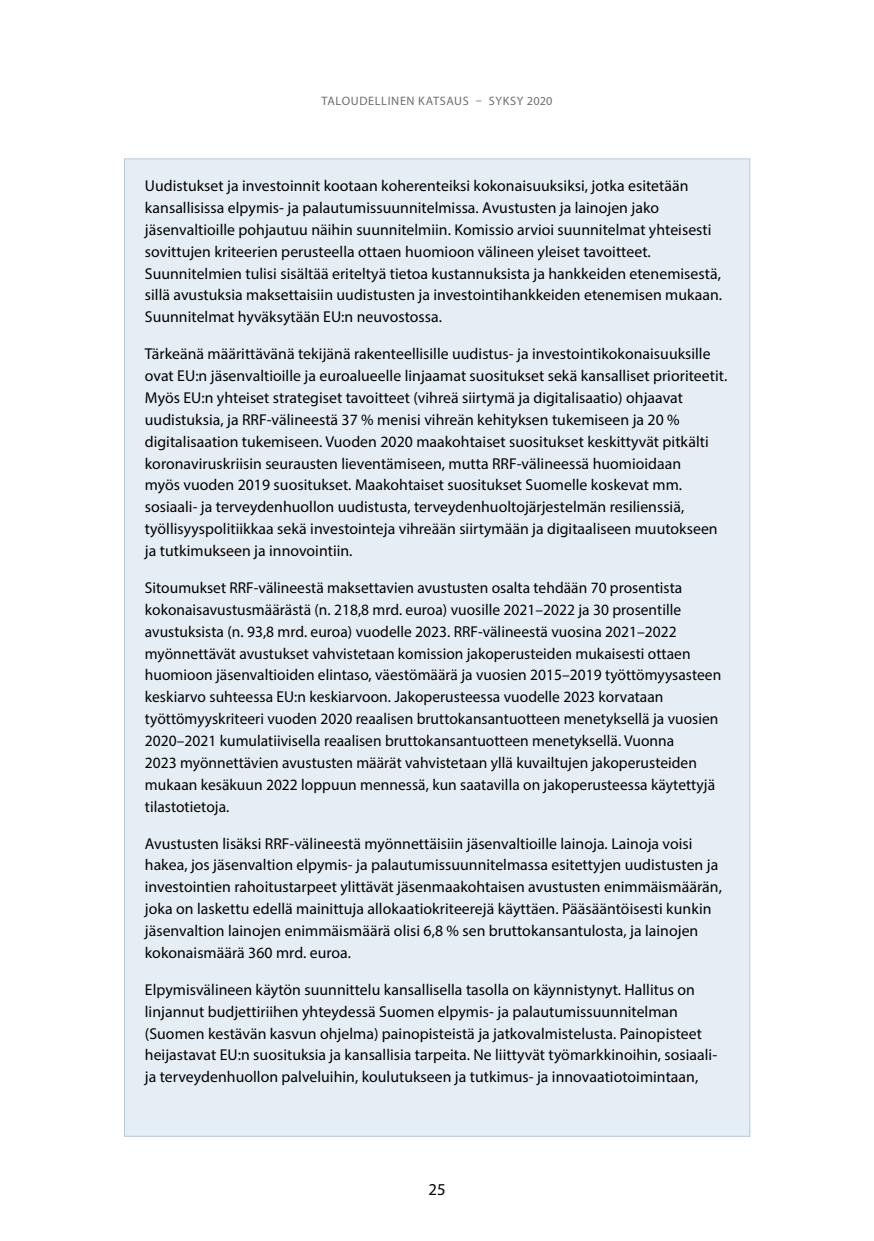
<style>
.page{position:relative;width:874px;height:1241px;background:#fff}
.page>*{position:absolute;margin:0;border:0;box-sizing:border-box;transform-origin:0 0}
.t1{font:16.62px "Myriad Pro";color:#000}
.Laatikkoteksti{font:15.75px/21.9px "Myriad Pro";letter-spacing:.005em;color:#000}
.t2{font:12.25px "Myriad Pro";letter-spacing:.05em;color:#6e6e6e}
</style>
<div class="page">
<div style="left:124px;top:159px;width:625px;height:977px;background:#e5eef4"></div>
<p class="t2" style="left:321px;top:94px;width:232px">TALOUDELLINEN KATSAUS – SYKSY 2020</p>
<p class="Laatikkoteksti" style="left:145px;top:174px;width:578px">Uudistukset ja investoinnit kootaan koherenteiksi kokonaisuuksiksi, jotka esitetään kansallisissa elpymis- ja palautumissuunnitelmissa. Avustusten ja lainojen jako jäsenvaltioille pohjautuu näihin suunnitelmiin. Komissio arvioi suunnitelmat yhteisesti sovittujen kriteerien perusteella ottaen huomioon välineen yleiset tavoitteet.<br>Suunnitelmien tulisi sisältää eriteltyä tietoa kustannuksista ja hankkeiden etenemisestä, sillä avustuksia maksettaisiin uudistusten ja investointihankkeiden etenemisen mukaan.<br>Suunnitelmat hyväksytään EU:n neuvostossa.</p>
<p class="Laatikkoteksti" style="left:145px;top:342px;width:583px">Tärkeänä määrittävänä tekijänä rakenteellisille uudistus- ja investointikokonaisuuksille ovat EU:n jäsenvaltioille ja euroalueelle linjaamat suositukset sekä kansalliset prioriteetit.<br>Myös EU:n yhteiset strategiset tavoitteet (vihreä siirtymä ja digitalisaatio) ohjaavat uudistuksia, ja RRF-välineestä 37 % menisi vihreän kehityksen tukemiseen ja 20 % digitalisaation tukemiseen. Vuoden 2020 maakohtaiset suositukset keskittyvät pitkälti koronaviruskriisin seurausten lieventämiseen, mutta RRF-välineessä huomioidaan<br>myös vuoden 2019 suositukset. Maakohtaiset suositukset Suomelle koskevat mm. sosiaali- ja terveydenhuollon uudistusta, terveydenhuoltojärjestelmän resilienssiä, työllisyyspolitiikkaa sekä investointeja vihreään siirtymään ja digitaaliseen muutokseen ja tutkimukseen ja innovointiin.</p>
<p class="Laatikkoteksti" style="left:145px;top:576px;width:577px">Sitoumukset RRF-välineestä maksettavien avustusten osalta tehdään 70 prosentista kokonaisavustusmäärästä (n. 218,8 mrd. euroa) vuosille 2021–2022 ja 30 prosentille avustuksista (n. 93,8 mrd. euroa) vuodelle 2023. RRF-välineestä vuosina 2021–2022 myönnettävät avustukset vahvistetaan komission jakoperusteiden mukaisesti ottaen huomioon jäsenvaltioiden elintaso, väestömäärä ja vuosien 2015–2019 työttömyysasteen keskiarvo suhteessa EU:n keskiarvoon. Jakoperusteessa vuodelle 2023 korvataan työttömyyskriteeri vuoden 2020 reaalisen bruttokansantuotteen menetyksellä ja vuosien 2020–2021 kumulatiivisella reaalisen bruttokansantuotteen menetyksellä. Vuonna<br>2023 myönnettävien avustusten määrät vahvistetaan yllä kuvailtujen jakoperusteiden mukaan kesäkuun 2022 loppuun mennessä, kun saatavilla on jakoperusteessa käytettyjä tilastotietoja.</p>
<p class="Laatikkoteksti" style="left:145px;top:832px;width:578px">Avustusten lisäksi RRF-välineestä myönnettäisiin jäsenvaltioille lainoja. Lainoja voisi hakea, jos jäsenvaltion elpymis- ja palautumissuunnitelmassa esitettyjen uudistusten ja investointien rahoitustarpeet ylittävät jäsenmaakohtaisen avustusten enimmäismäärän, joka on laskettu edellä mainittuja allokaatiokriteerejä käyttäen. Pääsääntöisesti kunkin jäsenvaltion lainojen enimmäismäärä olisi 6,8 % sen bruttokansantulosta, ja lainojen kokonaismäärä 360 mrd. euroa.</p>
<p class="Laatikkoteksti" style="left:145px;top:978px;width:573px">Elpymisvälineen käytön suunnittelu kansallisella tasolla on käynnistynyt. Hallitus on linjannut budjettiriihen yhteydessä Suomen elpymis- ja palautumissuunnitelman (Suomen kestävän kasvun ohjelma) painopisteistä ja jatkovalmistelusta. Painopisteet heijastavat EU:n suosituksia ja kansallisia tarpeita. Ne liittyvät työmarkkinoihin, sosiaali&shy;ja terveydenhuollon palveluihin, koulutukseen ja tutkimus- ja innovaatiotoimintaan,</p>
<p class="t1" style="left:428px;top:1178px;width:19px">25</p>
</div>
